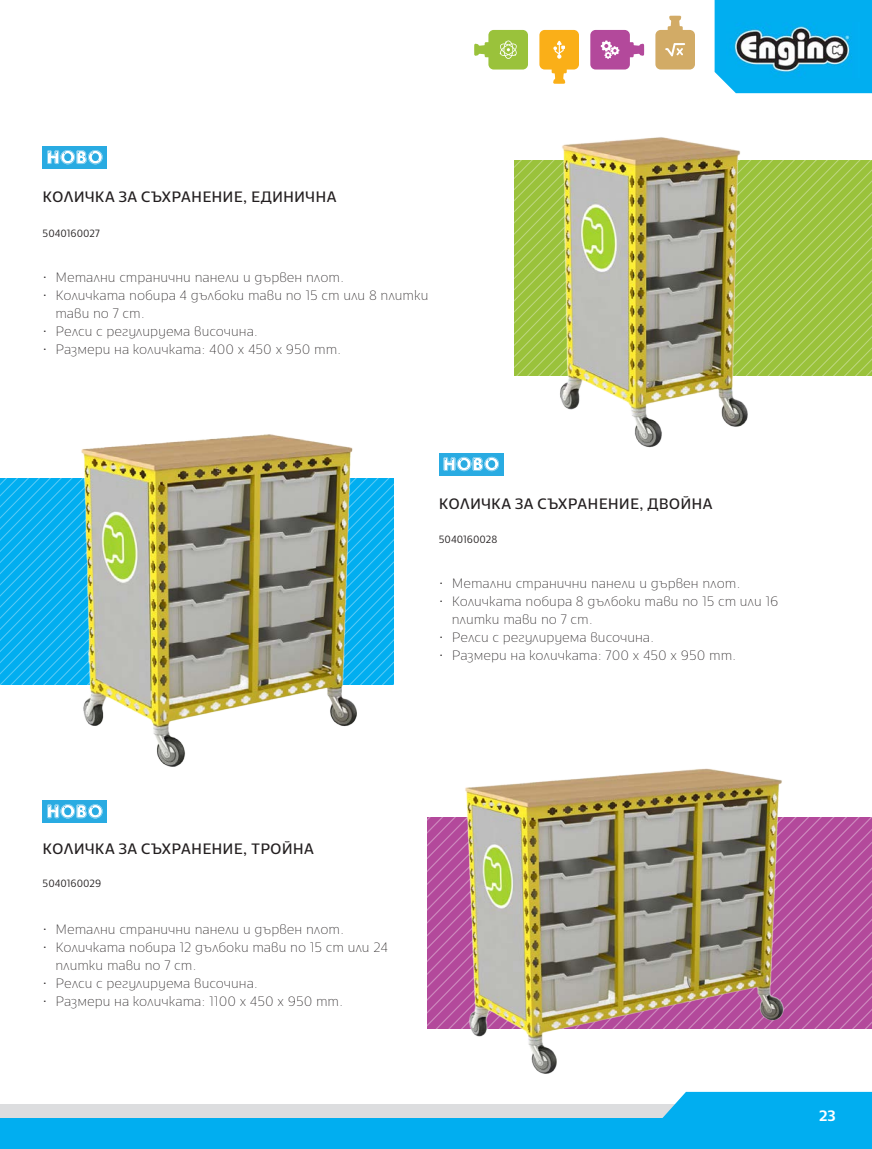
<style>
.page{position:relative;width:872px;height:1149px;background:#fff}
.page>*{position:absolute;margin:0;border:0;box-sizing:border-box;transform-origin:0 0}
.Title__33{font:15px "Cormac";color:#231f20}
.t1{font:500 15px "Cormac";color:#fff}
.t2{font:100 13.5px/18px "Cormac";color:#231f20}
.Art_Nomer_33{font:300 10.5px "Cormac";color:#231f20;scale:.95 1}
</style>
<div class="page">
<div style="left:0;top:1104px;width:721px;height:25px;background:#dcdddf"></div>
<svg style="left:662px;top:1091px;width:210px;height:27px"></svg>
<div style="left:714px;top:0;width:158px;height:93px;background:#01aef0"></div>
<div style="left:0;top:1118px;width:872px;height:30px;background:#01aef0"></div>
<img style="left:726px;top:23px;width:133px;height:54px">
<svg style="left:809px;top:160px;width:63px;height:216px"></svg>
<svg style="left:812px;top:817px;width:60px;height:211px"></svg>
<svg style="left:3px;top:478px;width:9px;height:206px"></svg>
<svg style="left:12px;top:478px;width:17px;height:206px"></svg>
<svg style="left:29px;top:478px;width:11px;height:206px"></svg>
<svg style="left:381px;top:478px;width:12px;height:206px"></svg>
<img style="left:0;top:478px;width:3px;height:207px">
<img style="left:514px;top:85px;width:295px;height:363px">
<img style="left:49px;top:434px;width:332px;height:333px">
<img style="left:427px;top:768px;width:385px;height:324px">
<svg style="left:474px;top:30px;width:54px;height:39px"></svg>
<svg style="left:539px;top:30px;width:40px;height:54px"></svg>
<svg style="left:590px;top:30px;width:54px;height:39px"></svg>
<svg style="left:655px;top:16px;width:40px;height:53px"></svg>
<div style="left:43px;top:146px;width:64px;height:22px;background:#29abe2"></div>
<svg style="left:47px;top:150px;width:56px;height:14px"></svg>
<div style="left:439px;top:453px;width:64px;height:22px;background:#29abe2"></div>
<svg style="left:443px;top:456px;width:56px;height:15px"></svg>
<div style="left:43px;top:800px;width:64px;height:22px;background:#29abe2"></div>
<svg style="left:47px;top:804px;width:56px;height:14px"></svg>
<p class="Title__33" style="left:43px;top:187px;width:296px">КОЛИЧКА ЗА СЪХРАНЕНИЕ, ЕДИНИЧНА</p>
<p class="Art_Nomer_33" style="left:43px;top:227px;width:62px">5040160027</p>
<p class="t2" style="left:43px;top:268px;width:303px">• Mетални странични панели и дървен плот.</p>
<p class="t2" style="left:55px;top:286px;width:374px;text-indent:-13px">• Количката побира 4 дълбоки тави по 15 cm или 8 плитки тави по 7 cm.</p>
<p class="t2" style="left:43px;top:322px;width:217px">• Релси с регулируема височина.</p>
<p class="t2" style="left:43px;top:340px;width:300px">• Размери на количката: 400 х 450 х 950 mm.</p>
<p class="Title__33" style="left:439px;top:494px;width:275px">КОЛИЧКА ЗА СЪХРАНЕНИЕ, ДВОЙНА</p>
<p class="Art_Nomer_33" style="left:439px;top:532px;width:63px">5040160028</p>
<p class="t2" style="left:439px;top:574px;width:303px">• Mетални странични панели и дървен плот.</p>
<p class="t2" style="left:452px;top:592px;width:328px;text-indent:-13px">• Количката побира 8 дълбоки тави по 15 cm или 16 плитки тави по 7 cm.</p>
<p class="t2" style="left:439px;top:628px;width:217px">• Релси с регулируема височина.</p>
<p class="t2" style="left:439px;top:646px;width:299px">• Размери на количката: 700 х 450 х 950 mm.</p>
<p class="Title__33" style="left:43px;top:839px;width:273px">КОЛИЧКА ЗА СЪХРАНЕНИЕ, ТРОЙНА</p>
<p class="Art_Nomer_33" style="left:43px;top:876px;width:63px">5040160029</p>
<p class="t2" style="left:43px;top:919px;width:303px">• Mетални странични панели и дървен плот.</p>
<p class="t2" style="left:55px;top:937px;width:334px;text-indent:-13px">• Количката побира 12 дълбоки тави по 15 cm или 24 плитки тави по 7 cm.</p>
<p class="t2" style="left:43px;top:973px;width:217px">• Релси с регулируема височина.</p>
<p class="t2" style="left:43px;top:991px;width:302px">• Размери на количката: 1100 х 450 х 950 mm.</p>
<p class="t1" style="left:819px;top:1105px;width:18px">23</p>
</div>
